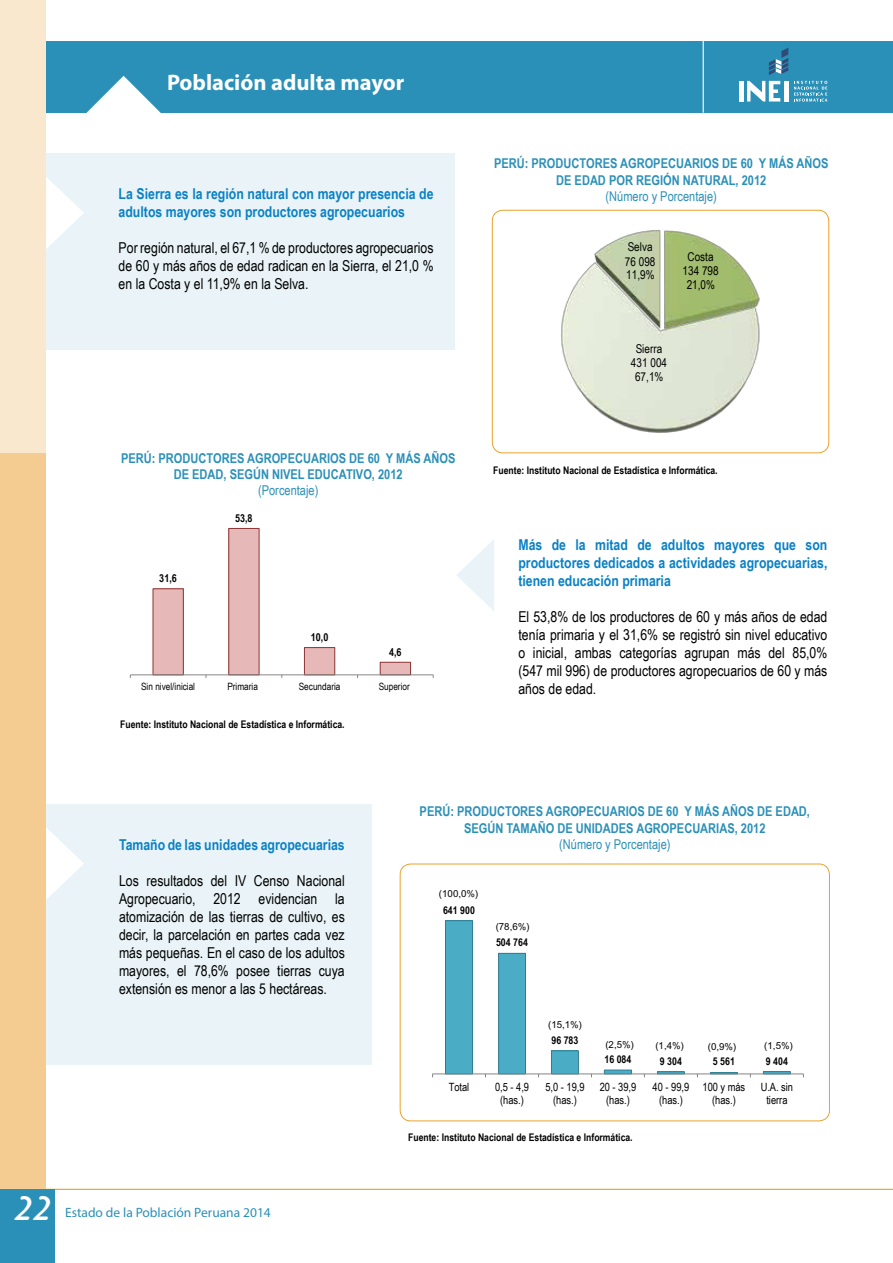
<style>
.page{position:relative;width:893px;height:1263px;background:#fff}
.page>*{position:absolute;margin:0;border:0;box-sizing:border-box;transform-origin:0 0}
.t1{font:700 22.5px "Myriad Pro";color:#fff}
.t2{font:15px/18px "Arial Narrow";color:#000;text-align:justify}
.t3{font:700 15px/18px "Arial Narrow";color:#0a81c5}
.t4{font:700 13.5px/16.2px "Arial Narrow";color:#2b90b8;text-align:center}
.t5{font:13.5px "Arial Narrow";color:#2b90b8}
.t6{font:13.5px "Myriad Pro";color:#2b90b8}
.t7{font:12.15px/14px "Arial Narrow";color:#000;text-align:center}
.t8{font:11.4px/12.9px "Arial Narrow";color:#000;text-align:center}
.t9{font:700 10.95px "Arial Narrow";color:#000}
.t10{font:700 10.65px "Arial Narrow";color:#000}
.t11{font:700 10.5px "Arial Narrow";color:#000}
.t12{font:10.05px "Arial Narrow";color:#000}
.t13{font:9.75px "Arial";letter-spacing:.005em;color:#000}
.s1{font-family:"Kavaler Kursive";font-size:24px;color:#fff}
</style>
<div class="page">
<div style="left:0;top:41px;width:893px;height:72px;background:#2b90b8"></div>
<hr style="left:0;top:1189px;width:893px;height:1px;background:#d5a629">
<div style="left:0;top:0;width:46px;height:453px;background:#fae8ce"></div>
<div style="left:0;top:453px;width:46px;height:735px;background:#f4cc91"></div>
<div style="left:0;top:1189px;width:55px;height:74px;background:#2b90b8"></div>
<svg style="left:86px;top:76px;width:75px;height:37px"></svg>
<div style="left:739px;top:81px;width:5px;height:20px;background:#fff"></div>
<hr style="left:784px;top:81px;width:4px;height:20px;background:#fff">
<svg style="left:747px;top:81px;width:33px;height:20px"></svg>
<svg style="left:794px;top:81px;width:33px;height:21px"></svg>
<svg style="left:769px;top:48px;width:19px;height:27px"></svg>
<hr style="left:703px;top:0;width:1px;height:113px;background:#fff">
<img style="left:561px;top:230px;width:199px;height:203px">
<div style="left:153px;top:589px;width:30px;height:86px;background:#e6b9b8"></div>
<div style="left:153px;top:588px;width:31px;height:87px;border:1px solid #8b3533"></div>
<div style="left:229px;top:528px;width:30px;height:147px;background:#e6b9b8"></div>
<div style="left:228px;top:528px;width:31px;height:147px;border:1px solid #8b3533"></div>
<div style="left:304px;top:648px;width:31px;height:27px;background:#e6b9b8"></div>
<div style="left:304px;top:647px;width:31px;height:28px;border:1px solid #8b3533"></div>
<div style="left:380px;top:662px;width:31px;height:13px;background:#e6b9b8"></div>
<div style="left:380px;top:662px;width:31px;height:13px;border:1px solid #8b3533"></div>
<hr style="left:130px;top:674px;width:303px;height:1px;background:#868686">
<div style="left:46px;top:153px;width:409px;height:197px;background:#eaf4f8"></div>
<div style="left:46px;top:804px;width:326px;height:260px;background:#eaf4f8"></div>
<svg style="left:46px;top:177px;width:38px;height:72px"></svg>
<svg style="left:46px;top:828px;width:38px;height:71px"></svg>
<svg style="left:457px;top:539px;width:37px;height:72px"></svg>
<div style="left:492px;top:210px;width:337px;height:243px;border:1px solid #eaa12b;border-radius:11px"></div>
<div style="left:400px;top:863px;width:430px;height:258px;border:1px solid #eaa12b;border-radius:11px"></div>
<div style="left:445px;top:921px;width:28px;height:153px;background:#4bacc6"></div>
<div style="left:445px;top:920px;width:28px;height:154px;border:1px solid #317c90"></div>
<div style="left:498px;top:953px;width:27px;height:121px;background:#4bacc6"></div>
<div style="left:498px;top:953px;width:28px;height:121px;border:1px solid #317c90"></div>
<div style="left:551px;top:1051px;width:27px;height:23px;background:#4bacc6"></div>
<div style="left:551px;top:1050px;width:28px;height:24px;border:1px solid #317c90"></div>
<div style="left:604px;top:1070px;width:28px;height:4px;border:1px solid #317c90"></div>
<div style="left:657px;top:1071px;width:28px;height:3px;border:1px solid #317c90"></div>
<div style="left:710px;top:1072px;width:28px;height:2px;border:1px solid #317c90"></div>
<div style="left:763px;top:1071px;width:28px;height:3px;border:1px solid #317c90"></div>
<hr style="left:433px;top:1073px;width:370px;height:1px;background:#868686">
<h1 class="t1" style="left:167px;top:68px;width:239px">Población adulta mayor</h1>
<p class="t3" style="left:119px;top:184px;width:316px">La Sierra es la región natural con mayor presencia de adultos mayores son productores agropecuarios</p>
<p class="t2" style="left:119px;top:239px;width:316px">Por región natural, el 67,1 % de productores agropecuarios de 60 y más años de edad radican en la Sierra, el 21,0 % en la Costa y el 11,9% en la Selva.</p>
<p class="t4" style="left:121px;top:449px;width:336px">PERÚ: PRODUCTORES AGROPECUARIOS DE 60 Y MÁS AÑOS<br>DE EDAD, SEGÚN NIVEL EDUCATIVO, 2012</p>
<p class="t5" style="left:258px;top:480px;width:62px">(Porcentaje)</p>
<p class="t9" style="left:159px;top:570px;width:19px">31,6</p>
<p class="t9" style="left:235px;top:510px;width:19px">53,8</p>
<p class="t9" style="left:311px;top:629px;width:19px">10,0</p>
<p class="t9" style="left:389px;top:644px;width:14px">4,6</p>
<p class="t12" style="left:141px;top:679px;width:55px">Sin nivel/inicial</p>
<p class="t12" style="left:227px;top:679px;width:32px">Primaria</p>
<p class="t12" style="left:299px;top:679px;width:43px">Secundaria</p>
<p class="t12" style="left:379px;top:679px;width:33px">Superior</p>
<p class="t11" style="left:120px;top:717px;width:226px">Fuente: Instituto Nacional de Estadística e Informática.</p>
<p class="t4" style="left:494px;top:155px;width:336px">PERÚ: PRODUCTORES AGROPECUARIOS DE 60 Y MÁS AÑOS<br>DE EDAD POR REGIÓN NATURAL, 2012</p>
<p class="t5" style="left:606px;top:186px;width:113px">(Número y Porcentaje)</p>
<p class="t7" style="left:625px;top:240px;width:32px;text-align:left">Selva<br>76 098<br>11,9%</p>
<p class="t7" style="left:683px;top:249px;width:38px">Costa<br>134 798<br>21,0%</p>
<p class="t7" style="left:631px;top:341px;width:38px">Sierra<br>431 004<br>67,1%</p>
<p class="t11" style="left:493px;top:462px;width:226px">Fuente: Instituto Nacional de Estadística e Informática.</p>
<p class="t3" style="left:518px;top:535px;width:310px;text-align:justify">Más de la mitad de adultos mayores que son productores dedicados a actividades agropecuarias, tienen educación primaria</p>
<p class="t2" style="left:518px;top:607px;width:310px">El 53,8% de los productores de 60 y más años de edad tenía primaria y el 31,6% se registró sin nivel educativo o inicial, ambas categorías agrupan más del 85,0% (547 mil 996) de productores agropecuarios de 60 y más años de edad.</p>
<p class="t3" style="left:119px;top:835px;width:227px">Tamaño de las unidades agropecuarias</p>
<p class="t2" style="left:119px;top:871px;width:227px">Los resultados del IV Censo Nacional Agropecuario, 2012 evidencian la atomización de las tierras de cultivo, es decir, la parcelación en partes cada vez más pequeñas. En el caso de los adultos mayores, el 78,6% posee tierras cuya extensión es menor a las 5 hectáreas.</p>
<p class="t6" style="left:14px;top:1204px;width:258px"><span class="s1">22</span> Estado de la Población Peruana 2014</p>
<p class="t4" style="left:420px;top:803px;width:392px">PERÚ: PRODUCTORES AGROPECUARIOS DE 60 Y MÁS AÑOS DE EDAD,<br>SEGÚN TAMAÑO DE UNIDADES AGROPECUARIAS, 2012</p>
<p class="t5" style="left:559px;top:834px;width:113px">(Número y Porcentaje)</p>
<p class="t13" style="left:439px;top:887px;width:41px">(100,0%)</p>
<p class="t10" style="left:443px;top:902px;width:33px">641 900</p>
<p class="t13" style="left:496px;top:921px;width:36px">(78,6%)</p>
<p class="t10" style="left:496px;top:934px;width:33px">504 764</p>
<p class="t13" style="left:548px;top:1019px;width:36px">(15,1%)</p>
<p class="t10" style="left:551px;top:1032px;width:28px">96 783</p>
<p class="t13" style="left:605px;top:1038px;width:30px">(2,5%)</p>
<p class="t13" style="left:655px;top:1040px;width:30px">(1,4%)</p>
<p class="t13" style="left:708px;top:1041px;width:30px">(0,9%)</p>
<p class="t13" style="left:764px;top:1040px;width:30px">(1,5%)</p>
<p class="t10" style="left:604px;top:1051px;width:28px">16 084</p>
<p class="t10" style="left:660px;top:1053px;width:24px">9 304</p>
<p class="t10" style="left:713px;top:1053px;width:24px">5 561</p>
<p class="t10" style="left:766px;top:1053px;width:24px">9 404</p>
<p class="t8" style="left:449px;top:1080px;width:22px">Total</p>
<p class="t8" style="left:495px;top:1080px;width:35px">0,5 - 4,9 (has.)</p>
<p class="t8" style="left:545px;top:1080px;width:41px">5,0 - 19,9 (has.)</p>
<p class="t8" style="left:600px;top:1080px;width:38px">20 - 39,9 (has.)</p>
<p class="t8" style="left:653px;top:1080px;width:38px">40 - 99,9 (has.)</p>
<p class="t8" style="left:702px;top:1080px;width:44px">100 y más (has.)</p>
<p class="t8" style="left:761px;top:1080px;width:34px">U.A. sin tierra</p>
<p class="t11" style="left:408px;top:1129px;width:226px">Fuente: Instituto Nacional de Estadística e Informática.</p>
</div>
